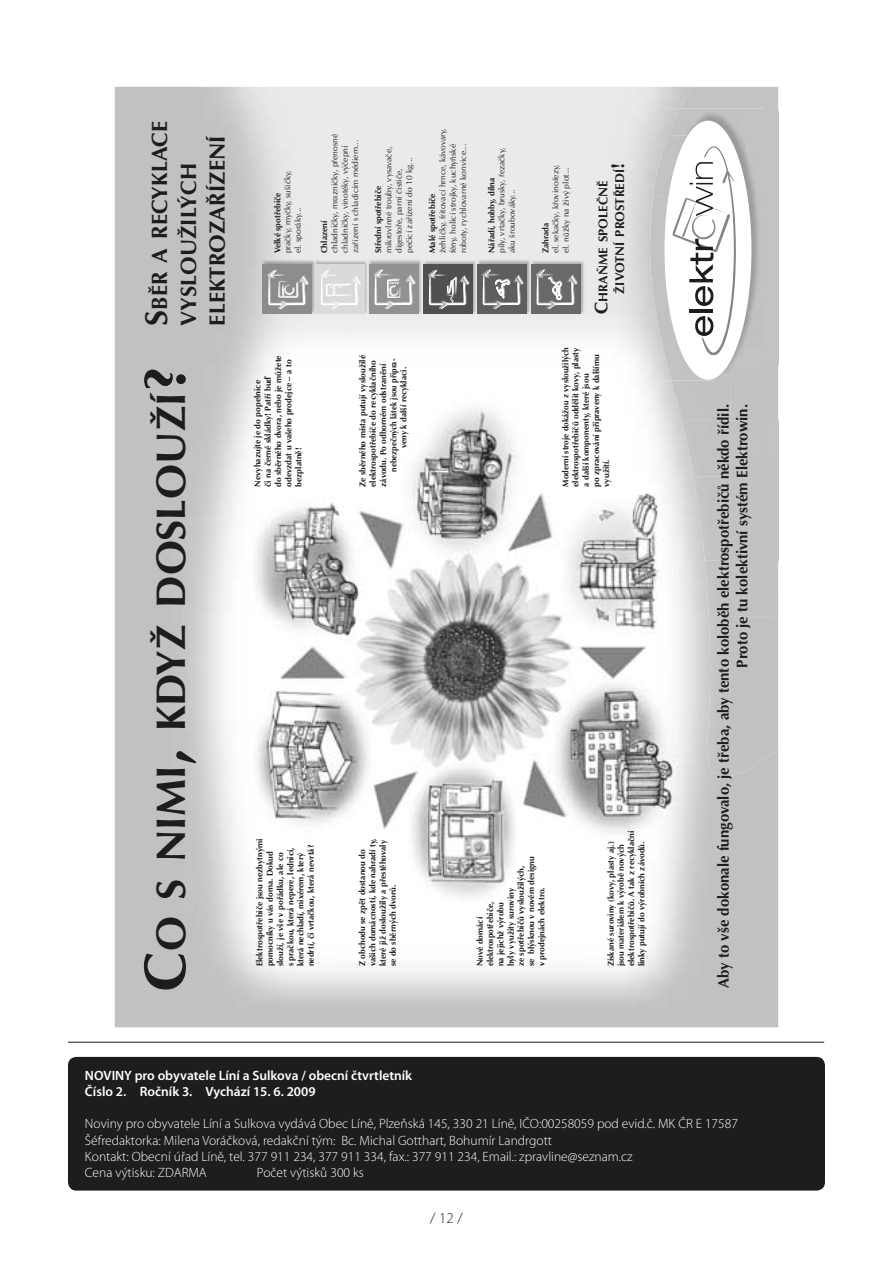
<style>
.page{position:relative;width:893px;height:1263px;background:#fff}
.page>*{position:absolute;margin:0;border:0;box-sizing:border-box;transform-origin:0 0}
.t1{font:700 41.55px "Optima CE";color:#1d1d1b}
.t2{font:700 22.2px/29px "Optima CE";color:#1d1d1b}
.t3{font:700 15.45px/18.6px "Optima CE";color:#1d1d1b;text-align:right}
.t4{font:300 15px "Myriad Pro";color:#1d1d1b}
.t5{font:300 13.5px/16.2px "Myriad Pro";color:#fff}
.t6{font:600 13.5px/16.2px "Myriad Pro";color:#fff}
.t7{font:700 12.75px/16.6px "Optima CE";color:#1d1d1b}
.t8{font:700 8.55px/10.2px "Optima CE";color:#1d1d1b}
.t9{font:8.55px/10.2px "Optima CE";color:#1d1d1b}
.t10{font:700 8.55px/10.2px "Optima CE";color:#1d1d1b;scale:.95 1}
.s1{font-size:31.8px}
.s2{font-size:59.25px}
.s3{font-size:18.3px}
</style>
<div class="page">
<div style="left:68px;top:1057px;width:757px;height:134px;background:#1d1d1b;border-radius:9px"></div>
<hr style="left:68px;top:1042px;width:756px;height:1px;background:#1d1d1b">
<img style="left:115px;top:87px;width:663px;height:940px">
<img style="left:671px;top:380px;width:59px;height:40px">
<img style="left:650px;top:196px;width:14px;height:156px">
<img style="left:653px;top:148px;width:11px;height:48px">
<img style="left:693px;top:476px;width:85px;height:85px">
<div style="left:682px;top:420px;width:96px;height:56px;background:#c3c3c3"></div>
<div style="left:680px;top:87px;width:98px;height:24px;background:#c3c3c3"></div>
<div style="left:707px;top:701px;width:50px;height:76px;background:#c2c2c2"></div>
<div style="left:709px;top:617px;width:48px;height:84px;background:#c2c2c2"></div>
<div style="left:705px;top:561px;width:73px;height:56px;background:#c2c2c2"></div>
<div style="left:730px;top:364px;width:48px;height:56px;background:#c2c2c2"></div>
<div style="left:757px;top:617px;width:21px;height:148px;background:#c2c2c2"></div>
<div style="left:764px;top:111px;width:14px;height:253px;background:#c3c3c3"></div>
<img style="left:425px;top:258px;width:51px;height:57px">
<div style="left:423px;top:265px;width:49px;height:49px;background:#50504f"></div>
<svg style="left:428px;top:270px;width:41px;height:39px"></svg>
<img style="left:262px;top:258px;width:52px;height:57px">
<div style="left:263px;top:265px;width:49px;height:49px;background:#8d8c8c"></div>
<svg style="left:267px;top:270px;width:42px;height:39px"></svg>
<img style="left:319px;top:258px;width:49px;height:57px">
<img style="left:314px;top:258px;width:5px;height:57px">
<div style="left:315px;top:265px;width:49px;height:49px;background:#dadada"></div>
<svg style="left:320px;top:270px;width:41px;height:39px"></svg>
<img style="left:371px;top:258px;width:51px;height:57px">
<img style="left:422px;top:258px;width:3px;height:57px">
<img style="left:423px;top:265px;width:2px;height:49px">
<img style="left:368px;top:258px;width:3px;height:57px">
<div style="left:369px;top:265px;width:49px;height:49px;background:#929291"></div>
<svg style="left:373px;top:269px;width:43px;height:40px"></svg>
<img style="left:479px;top:258px;width:51px;height:57px">
<img style="left:476px;top:258px;width:3px;height:57px">
<div style="left:477px;top:265px;width:49px;height:49px;background:#5e5e5d"></div>
<svg style="left:481px;top:269px;width:43px;height:40px"></svg>
<img style="left:533px;top:258px;width:54px;height:57px">
<img style="left:530px;top:258px;width:3px;height:57px">
<div style="left:531px;top:265px;width:49px;height:49px;background:#696969"></div>
<svg style="left:535px;top:269px;width:43px;height:40px"></svg>
<img style="left:664px;top:108px;width:4px;height:27px">
<img style="left:664px;top:135px;width:100px;height:245px">
<img style="left:668px;top:108px;width:96px;height:28px">
<div style="left:664px;top:121px;width:87px;height:259px;background:#fff;border-radius:50%"></div>
<svg style="left:672px;top:146px;width:64px;height:209px"></svg>
<h2 class="t2" style="left:147px;top:326px;width:206px;rotate:-90deg"><span class="s1">S</span>BĚR A RECYKLACE<br>VYSLOUŽILÝCH<br>ELEKTROZAŘÍZENÍ</h2>
<h1 class="t1" style="left:153px;top:991px;width:627px;rotate:-90deg"><span class="s2">C</span>O S NIMI<span class="s2">,</span> KDYŽ DOSLOUŽÍ<span class="s2">?</span></h1>
<p class="t9" style="left:283px;top:253px;width:84px;rotate:-90deg">pračky, myčky, sušičky, el. sporáky...</p>
<p class="t8" style="left:273px;top:253px;width:62px;rotate:-90deg">Velké spotřebiče</p>
<p class="t9" style="left:330px;top:253px;width:121px;rotate:-90deg">chladničky, mrazničky, přenosné chladničky, vinotéky, výčepní zařízení s chladicím médiem...</p>
<p class="t8" style="left:320px;top:253px;width:34px;rotate:-90deg">Chlazení</p>
<p class="t9" style="left:384px;top:253px;width:108px;rotate:-90deg">mikrovlnné trouby, vysavače, digestoře, parní čističe, pečicí zařízení do 10 kg...</p>
<p class="t8" style="left:374px;top:253px;width:69px;rotate:-90deg">Střední spotřebiče</p>
<p class="t9" style="left:438px;top:253px;width:126px;rotate:-90deg">žehličky, fritovací hrnce, kávovary, fény, holicí strojky, kuchyňské roboty, rychlovarné konvice...</p>
<p class="t8" style="left:428px;top:253px;width:61px;rotate:-90deg">Malé spotřebiče</p>
<p class="t9" style="left:497px;top:253px;width:107px;rotate:-90deg">pily, vrtačky, brusky, řezačky, aku šroubováky...</p>
<p class="t8" style="left:487px;top:253px;width:77px;rotate:-90deg">Nářadí, hobby, dílna</p>
<p class="t8" style="left:253px;top:487px;width:133px;rotate:-90deg">Nevyhazujte je do popelnice<br>či na černé skládky! Patří buď<br>do sběrného dvora, nebo je můžete odevzdat u vašeho prodejce – a to bezplatně!</p>
<p class="t8" style="left:358px;top:487px;width:133px;rotate:-90deg">Ze sběrného místa putují vysloužilé elektrospotřebiče do recyklačního závodu. Po odborném odstranění</p>
<p class="t10" style="left:389px;top:448px;width:96px;text-indent:-24px;rotate:-90deg">nebezpečných látek jsou připra&shy;veny k další recyklaci.</p>
<p class="t9" style="left:551px;top:253px;width:91px;rotate:-90deg">el. sekačky, křovinořezy, el. nůžky na živý plot...</p>
<h3 class="t7" style="left:596px;top:294px;width:132px;text-indent:-20px;rotate:-90deg"><span class="s3">C</span>HRAŇME SPOLEČNĚ<br>ŽIVOTNÍ PROSTŘEDÍ<span class="s3">!</span></h3>
<p class="t8" style="left:541px;top:253px;width:32px;rotate:-90deg">Zahrada</p>
<p class="t8" style="left:561px;top:487px;width:141px;rotate:-90deg">Moderní stroje dokážou z vysloužilých elektrospotřebičů oddělit kovy, plasty a další komponenty, které jsou<br>po zpracování připraveny k dalšímu využití.</p>
<p class="t8" style="left:255px;top:966px;width:129px;rotate:-90deg">Elektrospotřebiče jsou nezbytnými pomocníky u vás doma. Dokud slouží, je vše v pořádku, ale co<br>s pračkou, která nepere, lednicí, která nechladí, mixérem, který nedrtí, či vrtačkou, která nevrtá?</p>
<p class="t8" style="left:358px;top:966px;width:130px;rotate:-90deg">Z obchodu se zpět dostanou do vašich domácností, kde nahradí ty, které již dosloužily a přestěhovaly se do sběrných dvorů.</p>
<p class="t8" style="left:476px;top:966px;width:112px;rotate:-90deg">Nové domácí elektrospotřebiče,<br>na jejichž výrobu<br>byly využity suroviny<br>ze spotřebičů vysloužilých, se blýsknou v novém designu v prodejnách elektro.</p>
<p class="t8" style="left:606px;top:966px;width:138px;rotate:-90deg">Získané suroviny (kovy, plasty aj.) jsou materiálem k výrobě nových elektrospotřebičů. A tak z recyklační linky putují do výrobních závodů.</p>
<h3 class="t3" style="left:715px;top:988px;width:585px;rotate:-90deg">Aby to vše dokonale fungovalo, je třeba, aby tento koloběh elektrospotřebičů někdo řídil.<br>Proto je tu kolektivní systém Elektrowin.</h3>
<h3 class="t6" style="left:85px;top:1068px;width:329px">NOVINY pro obyvatele Líní a Sulkova / obecní čtvrtletník<br>Číslo 2. Ročník 3. Vychází 15. 6. 2009</h3>
<p class="t5" style="left:85px;top:1117px;width:654px">Noviny pro obyvatele Líní a Sulkova vydává Obec Líně, Plzeňská 145, 330 21 Líně, IČO:00258059 pod evid.č. MK ČR E 17587<br>Šéfredaktorka: Milena Voráčková, redakční tým: Bc. Michal Gotthart, Bohumír Landrgott<br>Kontakt: Obecní úřad Líně, tel. 377 911 234, 377 911 334, fax.: 377 911 234, Email.: zpravline@seznam.cz<br>Cena výtisku: ZDARMA</p>
<h3 class="t5" style="left:257px;top:1165px;width:108px">Počet výtisků 300 ks</h3>
<h3 class="t4" style="left:430px;top:1212px;width:34px">/ 12 /</h3>
</div>
